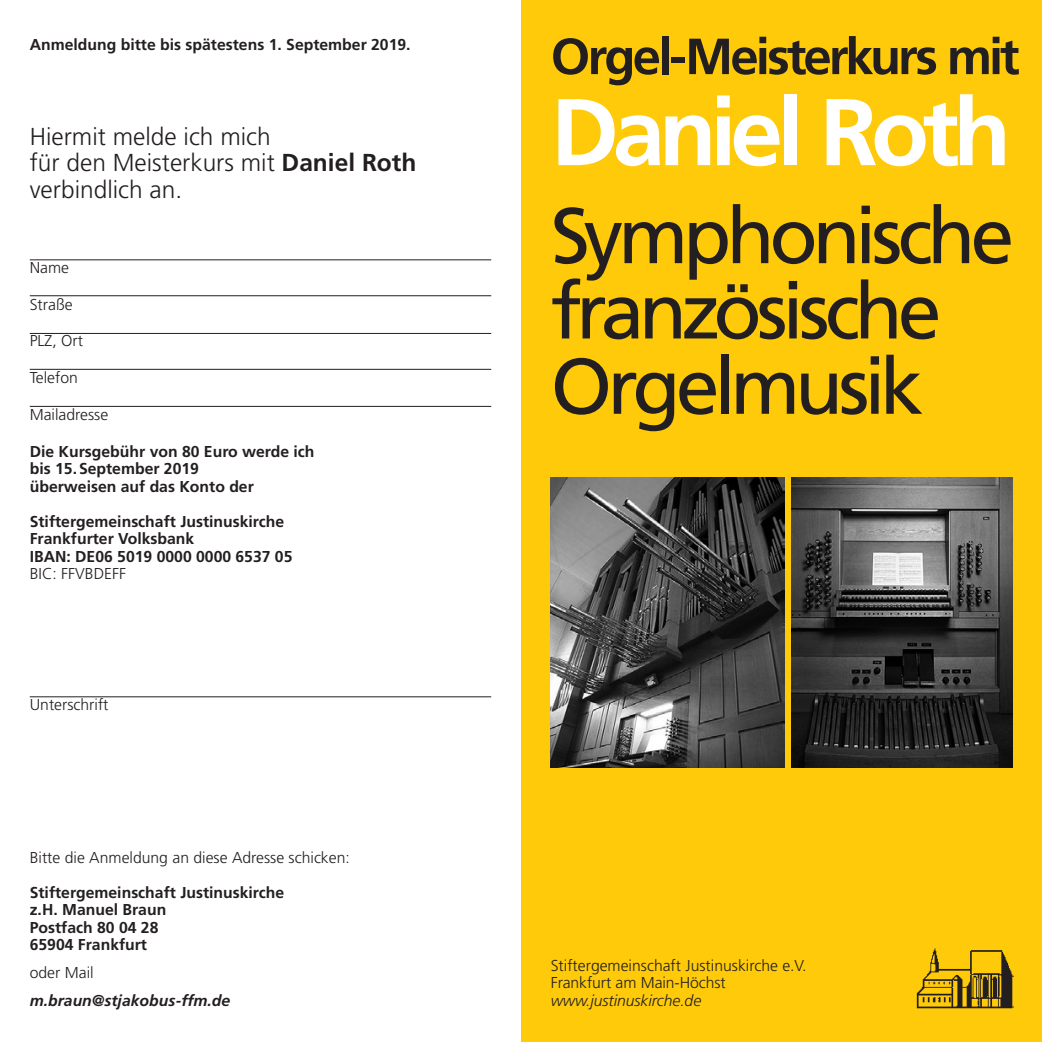
<style>
.page{position:relative;width:1042px;height:1042px;background:#fff}
.page>*{position:absolute;margin:0;border:0;box-sizing:border-box;transform-origin:0 0}
.t1{font:700 94.5px "Frutiger LT Std";letter-spacing:-.065em;color:#fff}
.t2{font:78.75px/75.2px "Frutiger LT Std";letter-spacing:-.065em;color:#231f20}
.t3{font:700 50.75px "Frutiger LT Std";letter-spacing:-.055em;color:#231f20}
.t4{font:300 24.5px/26.2px "Frutiger LT Std";color:#231f20}
.t5{font:700 15.75px/17.5px "Frutiger LT Std";color:#231f20}
.t6{font:300 15.75px/17.5px "Frutiger LT Std";color:#231f20}
.t7{font:italic 700 15.75px "Frutiger LT Std";color:#231f20}
.t8{font:italic 300 15.75px "Frutiger LT Std";letter-spacing:-.005em;color:#231f20}
.s1{font-weight:700}
</style>
<div class="page">
<div style="left:521px;top:0;width:521px;height:1042px;background:#feca0a"></div>
<img style="left:916px;top:948px;width:98px;height:61px">
<hr style="left:30px;top:259px;width:461px;height:1px;background:#231f20">
<hr style="left:30px;top:295px;width:461px;height:1px;background:#231f20">
<hr style="left:30px;top:333px;width:461px;height:1px;background:#231f20">
<hr style="left:30px;top:369px;width:461px;height:1px;background:#231f20">
<hr style="left:30px;top:406px;width:461px;height:1px;background:#231f20">
<hr style="left:30px;top:696px;width:461px;height:1px;background:#231f20">
<img style="left:551px;top:477px;width:233px;height:290px">
<img style="left:791px;top:477px;width:221px;height:290px">
<p class="t5" style="left:30px;top:36px;width:382px">Anmeldung bitte bis spätestens 1. September 2019.</p>
<h3 class="t4" style="left:30px;top:124px;width:388px">Hiermit melde ich mich<br>für den Meisterkurs mit <span class="s1">Daniel Roth </span>verbindlich an.</h3>
<p class="t6" style="left:30px;top:259px;width:41px">Name</p>
<p class="t6" style="left:30px;top:296px;width:44px">Straße</p>
<p class="t6" style="left:30px;top:332px;width:55px">PLZ, Ort</p>
<p class="t6" style="left:30px;top:369px;width:50px">Telefon</p>
<p class="t6" style="left:30px;top:406px;width:80px">Mailadresse</p>
<p class="t5" style="left:30px;top:442px;width:286px">Die Kursgebühr von 80 Euro werde ich bis 15.September 2019<br>überweisen auf das Konto der</p>
<p class="t5" style="left:30px;top:512px;width:264px">Stiftergemeinschaft Justinuskirche<br>Frankfurter Volksbank<br>IBAN: DE06 5019 0000 0000 6537 05</p>
<p class="t6" style="left:30px;top:565px;width:98px">BIC: FFVBDEFF</p>
<p class="t6" style="left:30px;top:696px;width:80px">Unterschrift</p>
<p class="t6" style="left:30px;top:848px;width:322px">Bitte die Anmeldung an diese Adresse schicken:</p>
<p class="t5" style="left:30px;top:883px;width:256px">Stiftergemeinschaft Justinuskirche z.H. Manuel Braun<br>Postfach 80 04 28<br>65904 Frankfurt</p>
<p class="t6" style="left:30px;top:964px;width:65px">oder Mail</p>
<p class="t7" style="left:30px;top:991px;width:202px">m.braun@stjakobus-ffm.de</p>
<h3 class="t3" style="left:551px;top:27px;width:470px">Orgel-Meisterkurs mit</h3>
<h1 class="t1" style="left:551px;top:77px;width:462px">Daniel Roth</h1>
<h2 class="t2" style="left:551px;top:199px;width:465px">Symphonische französische<br>Orgelmusik</h2>
<p class="t6" style="left:551px;top:956px;width:257px">Stiftergemeinschaft Justinuskirche e.V.<br>Frankfurt am Main-Höchst</p>
<p class="t8" style="left:551px;top:991px;width:152px">www.justinuskirche.de</p>
</div>
